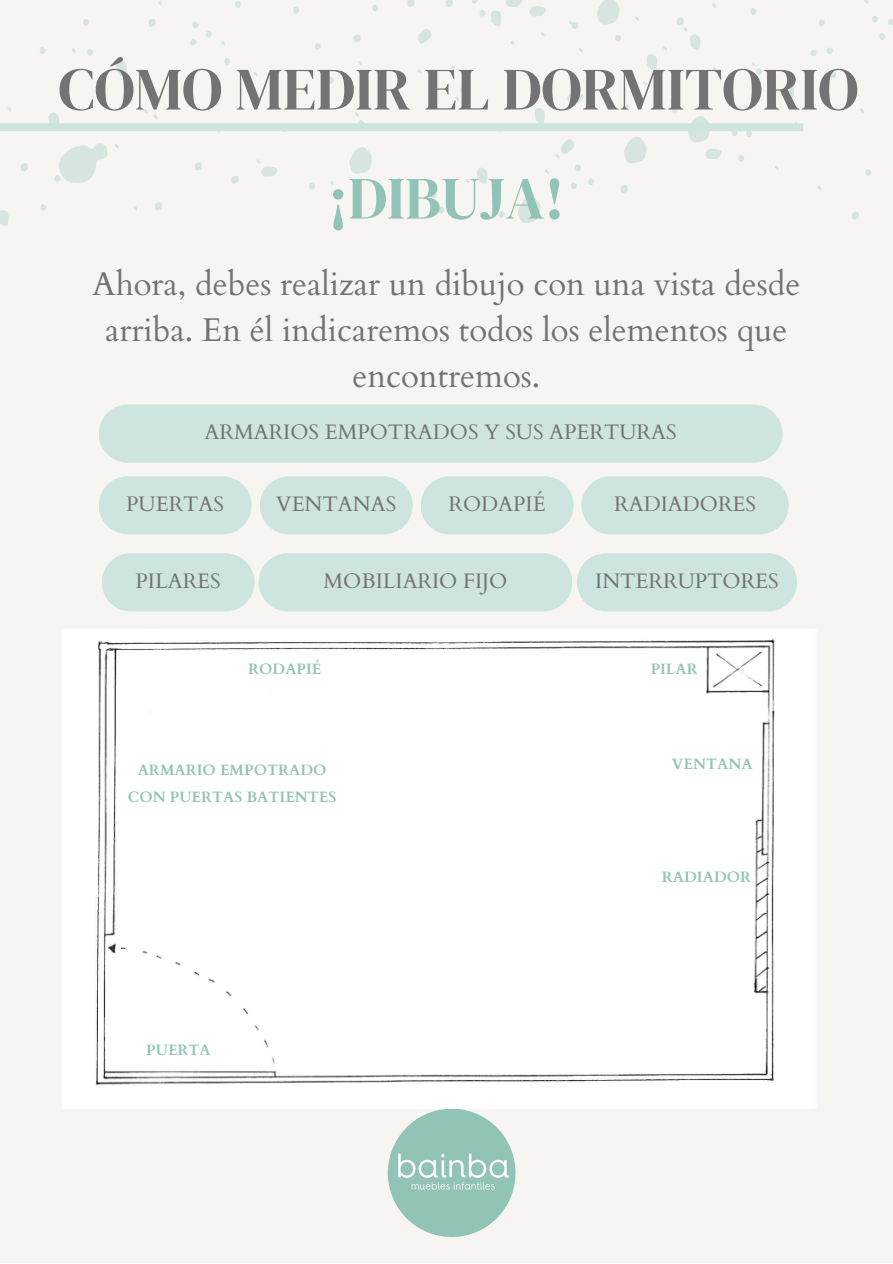
<style>
.page{position:relative;width:893px;height:1264px;background:#fff}
.page>*{position:absolute;margin:0;border:0;box-sizing:border-box;transform-origin:0 0}
.t1{font:60px "DM Serif Display";color:#737373}
.t2{font:60px "DM Serif Display";color:#91c3b7}
.t3{font:33px/46px "Cardo";color:#737373;text-align:center}
.t4{font:21px "Cardo";color:#737373}
.t5{font:700 15px/27px "Cardo";color:#91c3b7;text-align:center}
</style>
<div class="page">
<div style="left:0;top:0;width:892px;height:1262px;background:#f7f5f2"></div>
<img style="left:338px;top:1108px;width:229px;height:129px">
<svg style="left:407px;top:0;width:7px;height:7px"></svg>
<svg style="left:620px;top:185px;width:7px;height:8px"></svg>
<svg style="left:353px;top:34px;width:7px;height:9px"></svg>
<svg style="left:194px;top:162px;width:8px;height:9px"></svg>
<svg style="left:231px;top:176px;width:7px;height:8px"></svg>
<svg style="left:155px;top:202px;width:7px;height:8px"></svg>
<svg style="left:148px;top:19px;width:8px;height:8px"></svg>
<svg style="left:446px;top:0;width:7px;height:7px"></svg>
<svg style="left:852px;top:211px;width:6px;height:9px"></svg>
<svg style="left:511px;top:41px;width:4px;height:4px"></svg>
<svg style="left:579px;top:48px;width:4px;height:4px"></svg>
<svg style="left:635px;top:16px;width:4px;height:5px"></svg>
<svg style="left:541px;top:32px;width:4px;height:4px"></svg>
<svg style="left:72px;top:48px;width:4px;height:5px"></svg>
<svg style="left:158px;top:1px;width:4px;height:5px"></svg>
<svg style="left:221px;top:41px;width:4px;height:5px"></svg>
<svg style="left:154px;top:114px;width:4px;height:5px"></svg>
<svg style="left:144px;top:109px;width:4px;height:4px"></svg>
<svg style="left:133px;top:206px;width:4px;height:5px"></svg>
<svg style="left:253px;top:72px;width:5px;height:5px"></svg>
<svg style="left:358px;top:61px;width:4px;height:4px"></svg>
<svg style="left:330px;top:181px;width:4px;height:4px"></svg>
<svg style="left:302px;top:88px;width:5px;height:4px"></svg>
<svg style="left:397px;top:178px;width:4px;height:4px"></svg>
<svg style="left:465px;top:179px;width:4px;height:5px"></svg>
<svg style="left:451px;top:65px;width:4px;height:5px"></svg>
<svg style="left:430px;top:89px;width:4px;height:5px"></svg>
<svg style="left:418px;top:69px;width:4px;height:5px"></svg>
<svg style="left:545px;top:169px;width:4px;height:5px"></svg>
<svg style="left:775px;top:166px;width:4px;height:4px"></svg>
<svg style="left:626px;top:104px;width:4px;height:5px"></svg>
<svg style="left:643px;top:81px;width:4px;height:5px"></svg>
<svg style="left:663px;top:46px;width:4px;height:5px"></svg>
<svg style="left:712px;top:3px;width:4px;height:5px"></svg>
<svg style="left:713px;top:67px;width:4px;height:5px"></svg>
<svg style="left:864px;top:0;width:4px;height:4px"></svg>
<svg style="left:860px;top:108px;width:4px;height:5px"></svg>
<svg style="left:83px;top:19px;width:6px;height:7px"></svg>
<svg style="left:127px;top:97px;width:6px;height:7px"></svg>
<svg style="left:54px;top:143px;width:65px;height:40px"></svg>
<svg style="left:87px;top:49px;width:6px;height:7px"></svg>
<svg style="left:224px;top:58px;width:6px;height:7px"></svg>
<svg style="left:235px;top:1px;width:6px;height:7px"></svg>
<svg style="left:309px;top:183px;width:6px;height:6px"></svg>
<svg style="left:328px;top:77px;width:6px;height:7px"></svg>
<svg style="left:372px;top:5px;width:7px;height:6px"></svg>
<svg style="left:355px;top:112px;width:9px;height:11px"></svg>
<svg style="left:438px;top:206px;width:7px;height:7px"></svg>
<svg style="left:430px;top:192px;width:7px;height:7px"></svg>
<svg style="left:448px;top:190px;width:6px;height:7px"></svg>
<svg style="left:455px;top:86px;width:11px;height:15px"></svg>
<svg style="left:499px;top:211px;width:6px;height:7px"></svg>
<svg style="left:588px;top:178px;width:6px;height:7px"></svg>
<svg style="left:571px;top:182px;width:6px;height:7px"></svg>
<svg style="left:670px;top:97px;width:8px;height:16px"></svg>
<svg style="left:738px;top:155px;width:6px;height:7px"></svg>
<svg style="left:746px;top:131px;width:6px;height:6px"></svg>
<svg style="left:731px;top:131px;width:7px;height:5px"></svg>
<svg style="left:750px;top:8px;width:7px;height:7px"></svg>
<svg style="left:819px;top:19px;width:6px;height:7px"></svg>
<svg style="left:827px;top:47px;width:6px;height:7px"></svg>
<svg style="left:810px;top:50px;width:7px;height:6px"></svg>
<svg style="left:819px;top:87px;width:6px;height:7px"></svg>
<svg style="left:865px;top:169px;width:6px;height:7px"></svg>
<svg style="left:879px;top:33px;width:7px;height:7px"></svg>
<svg style="left:888px;top:18px;width:4px;height:7px"></svg>
<svg style="left:872px;top:16px;width:6px;height:7px"></svg>
<svg style="left:315px;top:43px;width:6px;height:7px"></svg>
<svg style="left:190px;top:39px;width:7px;height:7px"></svg>
<svg style="left:193px;top:21px;width:6px;height:7px"></svg>
<svg style="left:206px;top:31px;width:6px;height:7px"></svg>
<svg style="left:293px;top:7px;width:6px;height:7px"></svg>
<svg style="left:615px;top:35px;width:6px;height:7px"></svg>
<svg style="left:752px;top:62px;width:10px;height:13px"></svg>
<svg style="left:830px;top:71px;width:6px;height:7px"></svg>
<svg style="left:569px;top:21px;width:9px;height:8px"></svg>
<svg style="left:349px;top:147px;width:23px;height:27px"></svg>
<svg style="left:597px;top:0;width:22px;height:25px"></svg>
<svg style="left:518px;top:196px;width:22px;height:27px"></svg>
<svg style="left:624px;top:137px;width:22px;height:27px"></svg>
<svg style="left:688px;top:116px;width:22px;height:27px"></svg>
<svg style="left:477px;top:168px;width:10px;height:16px"></svg>
<svg style="left:783px;top:84px;width:11px;height:16px"></svg>
<svg style="left:534px;top:108px;width:11px;height:15px"></svg>
<svg style="left:646px;top:54px;width:11px;height:16px"></svg>
<svg style="left:116px;top:61px;width:11px;height:16px"></svg>
<svg style="left:676px;top:17px;width:24px;height:33px"></svg>
<svg style="left:256px;top:159px;width:21px;height:18px"></svg>
<svg style="left:472px;top:0;width:50px;height:26px"></svg>
<svg style="left:529px;top:6px;width:16px;height:11px"></svg>
<svg style="left:705px;top:149px;width:16px;height:10px"></svg>
<svg style="left:567px;top:92px;width:16px;height:11px"></svg>
<svg style="left:555px;top:139px;width:26px;height:32px"></svg>
<svg style="left:418px;top:29px;width:13px;height:15px"></svg>
<svg style="left:21px;top:163px;width:7px;height:8px"></svg>
<svg style="left:7px;top:107px;width:4px;height:4px"></svg>
<svg style="left:40px;top:47px;width:6px;height:7px"></svg>
<svg style="left:41px;top:204px;width:6px;height:7px"></svg>
<svg style="left:48px;top:113px;width:11px;height:10px"></svg>
<svg style="left:0;top:210px;width:9px;height:16px"></svg>
<div style="left:0;top:123px;width:803px;height:8px;background:#cee4df"></div>
<div style="left:99px;top:476px;width:152px;height:58px;background:#cee4df;border-radius:29px"></div>
<div style="left:260px;top:476px;width:153px;height:58px;background:#cee4df;border-radius:29px"></div>
<div style="left:420px;top:476px;width:153px;height:58px;background:#cee4df;border-radius:29px"></div>
<div style="left:581px;top:476px;width:207px;height:58px;background:#cee4df;border-radius:29px"></div>
<div style="left:102px;top:553px;width:152px;height:58px;background:#cee4df;border-radius:29px"></div>
<div style="left:99px;top:404px;width:683px;height:58px;background:#cee4df;border-radius:29px"></div>
<div style="left:258px;top:553px;width:314px;height:58px;background:#cee4df;border-radius:29px"></div>
<div style="left:577px;top:553px;width:220px;height:58px;background:#cee4df;border-radius:29px"></div>
<div style="left:63px;top:629px;width:753px;height:479px;background:#fff"></div>
<p class="t1" style="left:58px;top:47px;width:801px">CÓMO MEDIR EL DORMITORIO</p>
<p class="t2" style="left:328px;top:156px;width:238px">¡DIBUJA!</p>
<p class="t3" style="left:92px;top:261px;width:709px">Ahora, debes realizar un dibujo con una vista desde arriba. En él indicaremos todos los elementos que encontremos.</p>
<p class="t4" style="left:204px;top:418px;width:473px">ARMARIOS EMPOTRADOS Y SUS APERTURAS</p>
<p class="t4" style="left:126px;top:490px;width:99px">PUERTAS</p>
<p class="t4" style="left:276px;top:490px;width:121px">VENTANAS</p>
<p class="t4" style="left:448px;top:490px;width:99px">RODAPIÉ</p>
<p class="t4" style="left:614px;top:490px;width:143px">RADIADORES</p>
<p class="t4" style="left:135px;top:567px;width:87px">PILARES</p>
<p class="t4" style="left:323px;top:567px;width:185px">MOBILIARIO FIJO</p>
<p class="t4" style="left:595px;top:567px;width:185px">INTERRUPTORES</p>
<p class="t5" style="left:248px;top:656px;width:75px">RODAPIÉ</p>
<p class="t5" style="left:650px;top:656px;width:49px">PILAR</p>
<p class="t5" style="left:128px;top:757px;width:210px">ARMARIO EMPOTRADO<br>CON PUERTAS BATIENTES</p>
<p class="t5" style="left:146px;top:1036px;width:66px">PUERTA</p>
<p class="t5" style="left:672px;top:750px;width:82px">VENTANA</p>
<p class="t5" style="left:661px;top:864px;width:91px">RADIADOR</p>
</div>
